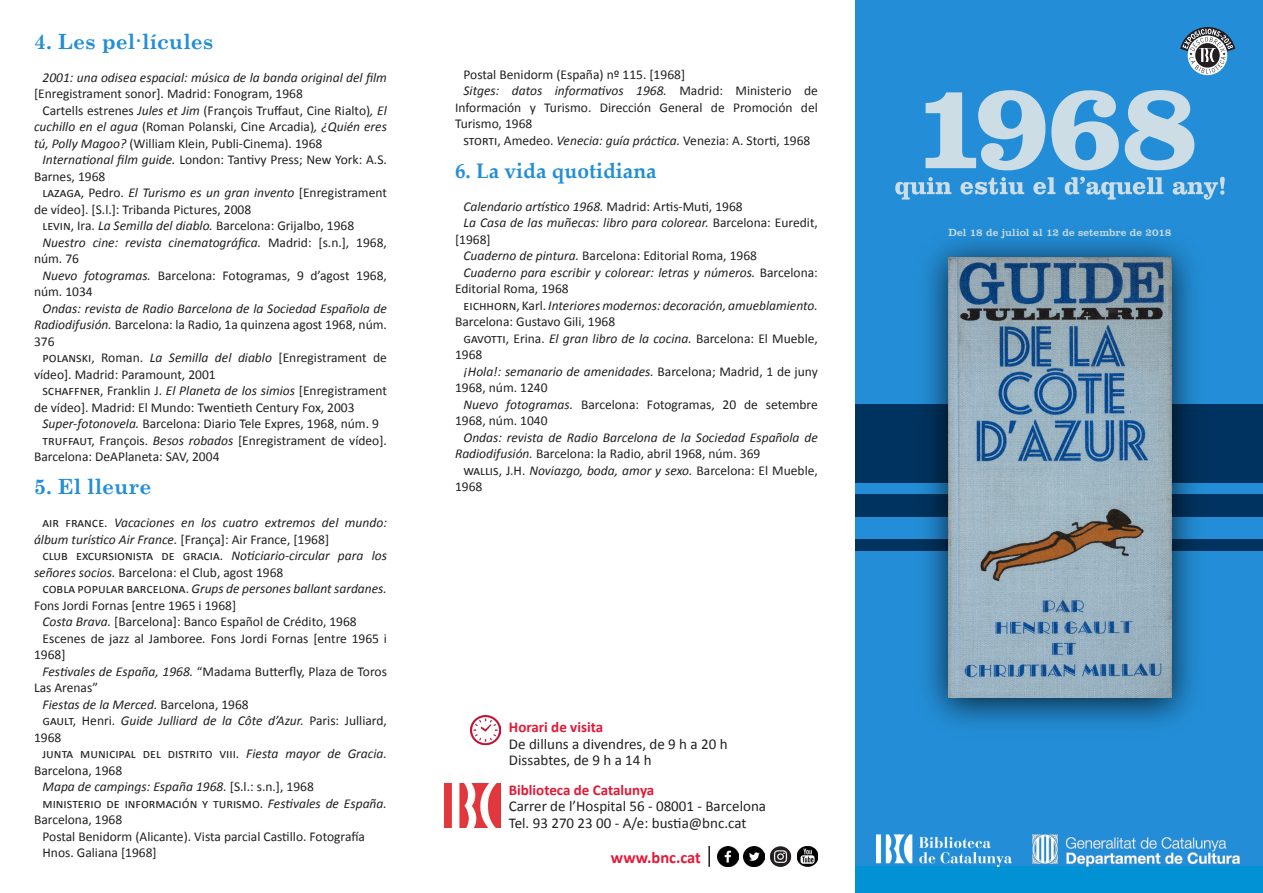
<style>
.page{position:relative;width:1263px;height:893px;background:#fff}
.page>*{position:absolute;margin:0;border:0;box-sizing:border-box;transform-origin:0 0}
.t1{font:700 21px "Century Schoolbook";color:#228ed6}
.t2{font:700 21px "Palatino Linotype";color:#228ed6}
.t3{font:700 16.5px "Calibri";color:#e51836}
.t4{font:15px "Calibri";color:#231f20}
.t5{font:700 15px "Calibri";color:#e51836}
.t6{font:13.5px/16.5px "Calibri";color:#231f20}
.t7{font:italic 13.5px/16.5px "Calibri";color:#231f20}
.t8{font:10.65px "Clarendon BT";letter-spacing:.005em;color:#ccdde5}
.s1{font-style:normal}
.s2{font-style:italic}
</style>
<div class="page">
<div style="left:856px;top:0;width:407px;height:893px;background:#0092d5"></div>
<div style="left:856px;top:0;width:407px;height:866px;background:#238ed7"></div>
<div style="left:856px;top:404px;width:407px;height:79px;background:#00335f"></div>
<div style="left:856px;top:494px;width:407px;height:23px;background:#00335f"></div>
<div style="left:856px;top:540px;width:407px;height:11px;background:#00335f"></div>
<img style="left:904px;top:238px;width:313px;height:488px">
<img style="left:948px;top:258px;width:224px;height:440px">
<svg style="left:925px;top:90px;width:120px;height:80px"></svg>
<svg style="left:1051px;top:90px;width:68px;height:80px"></svg>
<svg style="left:1125px;top:90px;width:69px;height:80px"></svg>
<svg style="left:895px;top:177px;width:56px;height:23px"></svg>
<svg style="left:960px;top:177px;width:64px;height:18px"></svg>
<svg style="left:1033px;top:177px;width:22px;height:18px"></svg>
<svg style="left:1065px;top:177px;width:98px;height:23px"></svg>
<svg style="left:1173px;top:177px;width:52px;height:23px"></svg>
<img style="left:876px;top:834px;width:135px;height:33px">
<img style="left:1033px;top:834px;width:207px;height:33px">
<div style="left:1188px;top:36px;width:39px;height:39px;border:8px solid #fff;border-radius:50%"></div>
<svg style="left:1180px;top:27px;width:55px;height:47px"></svg>
<img style="left:744px;top:846px;width:21px;height:21px">
<img style="left:717px;top:846px;width:21px;height:21px">
<img style="left:770px;top:846px;width:21px;height:21px">
<img style="left:797px;top:846px;width:21px;height:21px">
<hr style="left:708px;top:846px;width:2px;height:21px;background:#231f20">
<img style="left:444px;top:784px;width:57px;height:44px">
<img style="left:471px;top:715px;width:29px;height:30px">
<p class="t1" style="left:34px;top:25px;width:181px">4. Les pel·lícules</p>
<p class="t7" style="left:34px;top:68px;width:354px;text-indent:9px">2001: una odisea espacial: música de la banda original del film <span class="s1">[Enregistrament sonor]. Madrid: Fonogram, 1968</span></p>
<p class="t6" style="left:34px;top:102px;width:354px;text-align:justify;text-indent:9px">Cartells estrenes <span class="s2">Jules et Jim</span> (François Truffaut, Cine Rialto)<span class="s2">, El cuchillo en el agua</span> (Roman Polanski, Cine Arcadia)<span class="s2">, ¿Quién eres tú, Polly Magoo?</span> (William Klein, Publi-Cinema). 1968</p>
<p class="t6" style="left:34px;top:151px;width:354px;text-indent:9px"><span class="s2">International film guide.</span> London: Tantivy Press; New York: A.S.<br>Barnes, 1968</p>
<p class="t6" style="left:34px;top:184px;width:354px;text-indent:9px">lazaga, Pedro. <span class="s2">El Turismo es un gran invento</span> [Enregistrament de vídeo]. [S.l.]: Tribanda Pictures, 2008</p>
<p class="t6" style="left:43px;top:217px;width:313px">levin, Ira. <span class="s2">La Semilla del diablo.</span> Barcelona: Grijalbo, 1968</p>
<p class="t7" style="left:34px;top:233px;width:354px;text-indent:9px">Nuestro cine: revista cinematográfica. <span class="s1">Madrid: [s.n.], 1968, núm. 76</span></p>
<p class="t6" style="left:34px;top:267px;width:354px;text-indent:9px"><span class="s2">Nuevo fotogramas.</span> Barcelona: Fotogramas, 9 d’agost 1968, núm. 1034</p>
<p class="t7" style="left:34px;top:299px;width:354px;text-align:justify;text-indent:9px">Ondas: revista de Radio Barcelona de la Sociedad Española de Radiodifusión. <span class="s1">Barcelona: la Radio, 1a quinzena agost 1968, núm.<br>376</span></p>
<p class="t6" style="left:34px;top:349px;width:354px;text-indent:9px">polanski, Roman. <span class="s2">La Semilla del diablo</span> [Enregistrament de vídeo]. Madrid: Paramount, 2001</p>
<p class="t6" style="left:34px;top:382px;width:354px;text-indent:9px">schaffner, Franklin J. <span class="s2">El Planeta de los simios</span> [Enregistrament de vídeo]. Madrid: El Mundo: Twentieth Century Fox, 2003</p>
<p class="t6" style="left:43px;top:415px;width:338px"><span class="s2">Super-fotonovela.</span> Barcelona: Diario Tele Expres, 1968, núm. 9</p>
<p class="t6" style="left:34px;top:432px;width:354px;text-indent:9px">truffaut, François. <span class="s2">Besos robados</span> [Enregistrament de vídeo].<br>Barcelona: DeAPlaneta: SAV, 2004</p>
<p class="t1" style="left:34px;top:470px;width:119px">5. El lleure</p>
<p class="t7" style="left:34px;top:514px;width:354px;text-indent:9px"><span class="s1">air france.</span> Vacaciones en los cuatro extremos del mundo: álbum turístico Air France. <span class="s1">[França]: Air France, [1968]</span></p>
<p class="t6" style="left:34px;top:547px;width:354px;text-indent:9px">club excursionista de gracia. <span class="s2">Noticiario-circular para los señores socios.</span> Barcelona: el Club, agost 1968</p>
<p class="t6" style="left:34px;top:580px;width:354px;text-indent:9px">cobla popular barcelona. <span class="s2">Grups de persones ballant sardanes.<br></span>Fons Jordi Fornas [entre 1965 i 1968]</p>
<p class="t6" style="left:43px;top:613px;width:316px"><span class="s2">Costa Brava.</span> [Barcelona]: Banco Español de Crédito, 1968</p>
<p class="t6" style="left:34px;top:630px;width:354px;text-indent:9px">Escenes de jazz al Jamboree<span class="s2">.</span> Fons Jordi Fornas [entre 1965 i<br>1968]</p>
<p class="t6" style="left:34px;top:663px;width:354px;text-indent:9px"><span class="s2">Festivales de España, 1968.</span> “Madama Butterfly, Plaza de Toros<br>Las Arenas”</p>
<p class="t7" style="left:43px;top:695px;width:208px">Fiestas de la Merced. <span class="s1">Barcelona, 1968</span></p>
<p class="t6" style="left:34px;top:712px;width:354px;text-indent:9px">gault, Henri. <span class="s2">Guide Julliard de la Côte d’Azur.</span> Paris: Julliard,<br>1968</p>
<p class="t6" style="left:34px;top:745px;width:354px;text-indent:9px">junta municipal del distrito viii. <span class="s2">Fiesta mayor de Gracia.<br></span>Barcelona, 1968</p>
<p class="t7" style="left:43px;top:778px;width:273px">Mapa de campings: España 1968. <span class="s1">[S.l.: s.n.], 1968</span></p>
<p class="t6" style="left:34px;top:795px;width:354px;text-indent:9px">ministerio de información y turismo. <span class="s2">Festivales de España.<br></span>Barcelona, 1968</p>
<p class="t6" style="left:43px;top:828px;width:324px">Postal Benidorm (Alicante). Vista parcial Castillo. Fotografía</p>
<p class="t6" style="left:43px;top:844px;width:116px">Hnos. Galiana [1968]</p>
<p class="t6" style="left:463px;top:66px;width:223px">Postal Benidorm (España) nº 115. [1968]</p>
<p class="t6" style="left:455px;top:83px;width:364px;text-align:justify;text-indent:9px"><span class="s2">Sitges: datos informativos 1968.</span> Madrid: Ministerio de Información y Turismo. Dirección General de Promoción del Turismo, 1968</p>
<p class="t6" style="left:463px;top:132px;width:348px">storti, Amedeo. <span class="s2">Venecia: guía práctica.</span> Venezia: A. Storti, 1968</p>
<p class="t2" style="left:455px;top:156px;width:203px">6. La vida quotidiana</p>
<p class="t7" style="left:463px;top:198px;width:281px">Calendario artístico 1968. <span class="s1">Madrid: Artis-Muti, 1968</span></p>
<p class="t7" style="left:455px;top:214px;width:364px;text-indent:9px">La Casa de las muñecas: libro para colorear. <span class="s1">Barcelona: Euredit, [1968]</span></p>
<p class="t6" style="left:463px;top:248px;width:295px"><span class="s2">Cuaderno de pintura.</span> Barcelona: Editorial Roma, 1968</p>
<p class="t7" style="left:455px;top:264px;width:364px;text-indent:9px">Cuaderno para escribir y colorear: letras y números. <span class="s1">Barcelona:<br>Editorial Roma, 1968</span></p>
<p class="t7" style="left:455px;top:297px;width:364px;text-indent:9px"><span class="s1">eichhorn, Karl.</span> Interiores modernos: decoración, amueblamiento.<br><span class="s1">Barcelona: Gustavo Gili, 1968</span></p>
<p class="t6" style="left:455px;top:330px;width:364px;text-indent:9px">gavotti, Erina. <span class="s2">El gran libro de la cocina.</span> Barcelona: El Mueble,<br>1968</p>
<p class="t6" style="left:455px;top:363px;width:364px;text-indent:9px"><span class="s2">¡Hola!: semanario de amenidades.</span> Barcelona; Madrid, 1 de juny<br>1968, núm. 1240</p>
<p class="t6" style="left:455px;top:396px;width:364px;text-indent:9px"><span class="s2">Nuevo fotogramas.</span> Barcelona: Fotogramas, 20 de setembre<br>1968, núm. 1040</p>
<p class="t7" style="left:455px;top:429px;width:364px;text-indent:9px">Ondas: revista de Radio Barcelona de la Sociedad Española de<br>Radiodifusión. <span class="s1">Barcelona: la Radio, abril 1968, núm. 369</span></p>
<p class="t6" style="left:455px;top:462px;width:364px;text-indent:9px">wallis, J.H. <span class="s2">Noviazgo, boda, amor y sexo.</span> Barcelona: El Mueble,<br>1968</p>
<p class="t5" style="left:509px;top:718px;width:96px">Horari de visita</p>
<p class="t4" style="left:509px;top:734px;width:220px">De dilluns a divendres, de 9 h a 20 h</p>
<p class="t4" style="left:509px;top:751px;width:144px">Dissabtes, de 9 h a 14 h</p>
<p class="t5" style="left:509px;top:780px;width:147px">Biblioteca de Catalunya</p>
<p class="t4" style="left:509px;top:797px;width:259px">Carrer de l’Hospital 56 - 08001 - Barcelona</p>
<p class="t4" style="left:509px;top:813px;width:239px">Tel. 93 270 23 00 - A/e: bustia@bnc.cat</p>
<p class="t3" style="left:611px;top:847px;width:92px">www.bnc.cat</p>
<p class="t8" style="left:948px;top:226px;width:225px">Del 18 de juliol al 12 de setembre de 2018</p>
</div>
